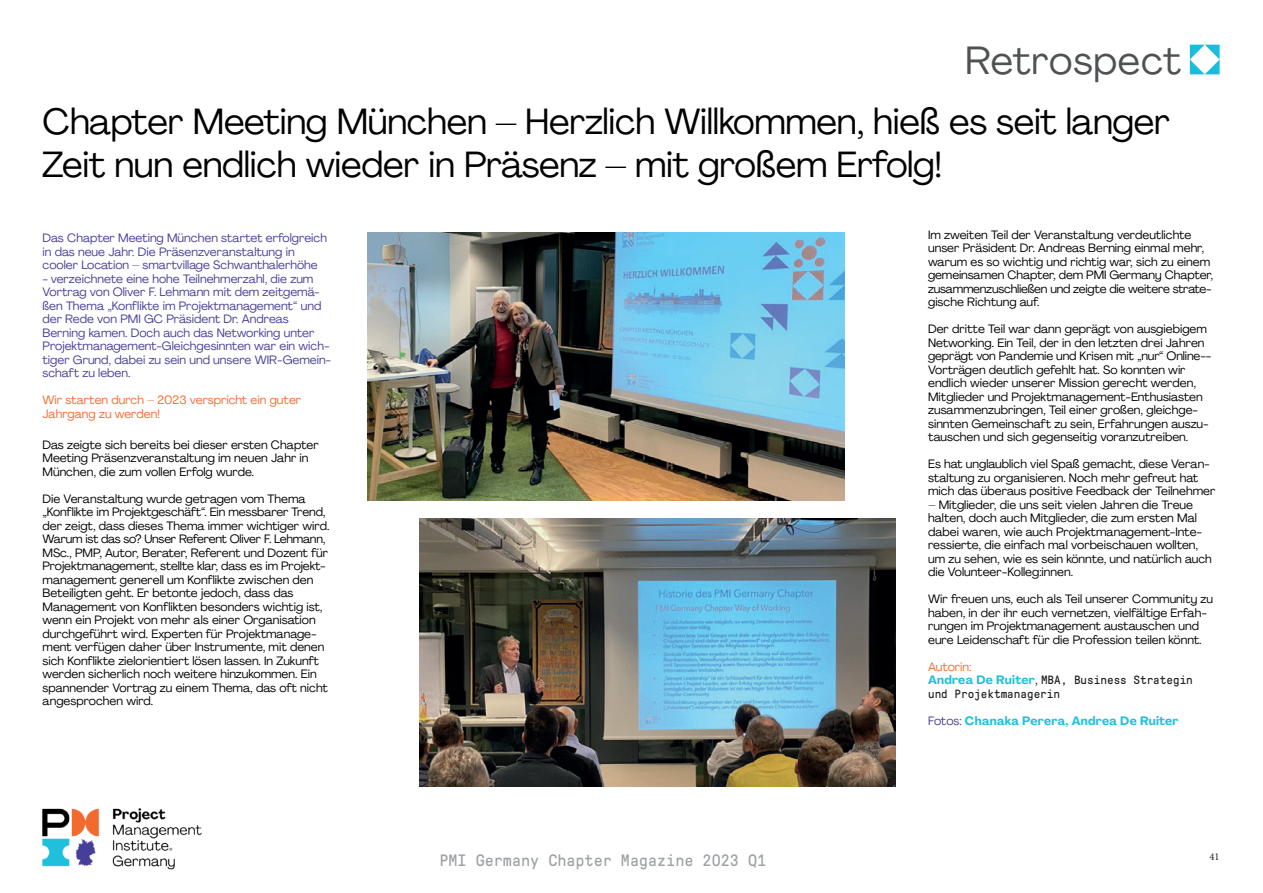
<style>
.page{position:relative;width:1263px;height:893px;background:#fff}
.page>*{position:absolute;margin:0;border:0;box-sizing:border-box;transform-origin:0 0}
.t1{font:39px "Agrandir";letter-spacing:.02em;color:#4e5253}
.t2{font:36px/43.2px "Agrandir";letter-spacing:-.01em;color:#000001}
.t3{font:16.5px "GT Pressura Mono";color:#9ea2a4}
.t4{font:12px/13.5px "Agrandir";color:#000001}
.t5{font:12px/13.5px "Agrandir";color:#463f9a}
.t6{font:12px/13.5px "Agrandir";color:#f26a2e}
.t7{font:12px/13.5px "GT Pressura Mono";color:#231f20}
.t8{font:700 12px "Agrandir";letter-spacing:.02em;color:#20bfdc}
.t9{font:10.5px "Minion Pro";color:#231f20}
.s1{font-family:"Agrandir";font-weight:700;color:#20bfdc}
.s2{font-family:"Agrandir";color:#000001}
.s3{font-weight:400;color:#463f9a}
</style>
<div class="page">
<img style="left:43px;top:808px;width:159px;height:62px">
<svg style="left:1190px;top:45px;width:29px;height:29px"></svg>
<img style="left:368px;top:232px;width:476px;height:269px">
<img style="left:419px;top:519px;width:477px;height:268px">
<h1 class="t1" style="left:965px;top:36px;width:217px">Retrospect</h1>
<h2 class="t2" style="left:43px;top:100px;width:1129px">Chapter Meeting München – Herzlich Willkommen, hieß es seit langer<br>Zeit nun endlich wieder in Präsenz – mit großem Erfolg!</h2>
<p class="t5" style="left:43px;top:231px;width:286px">Das Chapter Meeting München startet erfolgreich in das neue Jahr. Die Präsenzveranstaltung in cooler Location – smartvillage Schwanthalerhöhe</p>
<p class="t5" style="left:43px;top:272px;width:290px">- verzeichnete eine hohe Teilnehmerzahl, die zum Vortrag von Oliver F. Lehmann mit dem zeitgemä&shy;ßen Thema „Konflikte im Projektmanagement“ und der Rede von PMI GC Präsident Dr. Andreas Berning kamen. Doch auch das Networking unter Projektmanagement-Gleichgesinnten war ein wich&shy;tiger Grund, dabei zu sein und unsere WIR-Gemein&shy;schaft zu leben.</p>
<p class="t6" style="left:43px;top:393px;width:260px">Wir starten durch – 2023 verspricht ein guter<br>Jahrgang zu werden!</p>
<p class="t4" style="left:43px;top:438px;width:278px">Das zeigte sich bereits bei dieser ersten Chapter<br>Meeting Präsenzveranstaltung im neuen Jahr in<br>München, die zum vollen Erfolg wurde.</p>
<p class="t4" style="left:43px;top:492px;width:288px">Die Veranstaltung wurde getragen vom Thema „Konflikte im Projektgeschäft“. Ein messbarer Trend, der zeigt, dass dieses Thema immer wichtiger wird.<br>Warum ist das so? Unser Referent Oliver F. Lehmann, MSc., PMP, Autor, Berater, Referent und Dozent für Projektmanagement, stellte klar, dass es im Projekt&shy;management generell um Konflikte zwischen den Beteiligten geht. Er betonte jedoch, dass das Management von Konflikten besonders wichtig ist, wenn ein Projekt von mehr als einer Organisation durchgeführt wird. Experten für Projektmanage&shy;ment verfügen daher über Instrumente, mit denen sich Konflikte zielorientiert lösen lassen. In Zukunft werden sicherlich noch weitere hinzukommen. Ein spannender Vortrag zu einem Thema, das oft nicht angesprochen wird.</p>
<p class="t4" style="left:928px;top:228px;width:286px">Im zweiten Teil der Veranstaltung verdeutlichte unser Präsident Dr. Andreas Berning einmal mehr, warum es so wichtig und richtig war, sich zu einem gemeinsamen Chapter, dem PMI Germany Chapter, zusammenzuschließen und zeigte die weitere strate&shy;gische Richtung auf.</p>
<p class="t4" style="left:928px;top:322px;width:285px">Der dritte Teil war dann geprägt von ausgiebigem Networking. Ein Teil, der in den letzten drei Jahren geprägt von Pandemie und Krisen mit „nur“ Online-- Vorträgen deutlich gefehlt hat. So konnten wir endlich wieder unserer Mission gerecht werden, Mitglieder und Projektmanagement-Enthusiasten zusammenzubringen, Teil einer großen, gleichge&shy;sinnten Gemeinschaft zu sein, Erfahrungen auszu&shy;tauschen und sich gegenseitig voranzutreiben.</p>
<p class="t4" style="left:928px;top:457px;width:289px">Es hat unglaublich viel Spaß gemacht, diese Veran&shy;staltung zu organisieren. Noch mehr gefreut hat mich das überaus positive Feedback der Teilnehmer</p>
<p class="t4" style="left:928px;top:498px;width:285px">– Mitglieder, die uns seit vielen Jahren die Treue halten, doch auch Mitglieder, die zum ersten Mal dabei waren, wie auch Projektmanagement-Inte&shy;ressierte, die einfach mal vorbeischauen wollten, um zu sehen, wie es sein könnte, und natürlich auch die Volunteer-Kolleg:innen.</p>
<p class="t4" style="left:928px;top:592px;width:286px">Wir freuen uns, euch als Teil unserer Community zu haben, in der ihr euch vernetzen, vielfältige Erfah&shy;rungen im Projektmanagement austauschen und eure Leidenschaft für die Profession teilen könnt.</p>
<p class="t6" style="left:928px;top:660px;width:45px">Autorin:</p>
<p class="t7" style="left:928px;top:673px;width:266px"><span class="s1">Andrea De Ruiter</span><span class="s2">,</span> MBA, Business Strategin und Projektmanagerin</p>
<p class="t8" style="left:928px;top:713px;width:252px"><span class="s3">Fotos:</span> Chanaka Perera, Andrea De Ruiter</p>
<h3 class="t3" style="left:439px;top:851px;width:328px">PMI Germany Chapter Magazine 2023 Q1</h3>
<p class="t9" style="left:1209px;top:850px;width:12px">41</p>
</div>
